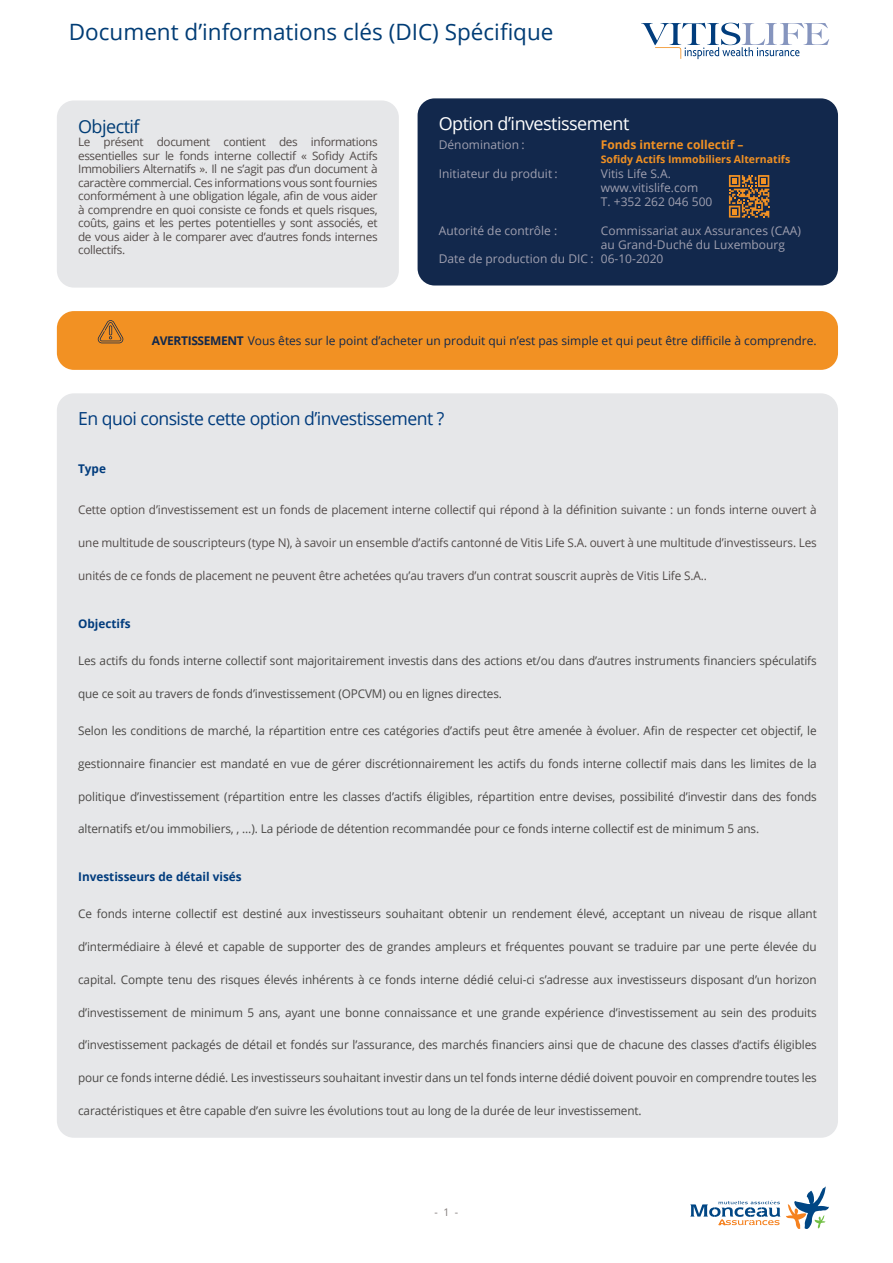
<style>
.page{position:relative;width:893px;height:1263px;background:#fff}
.page>*{position:absolute;margin:0;border:0;box-sizing:border-box;transform-origin:0 0}
.t1{font:22.5px "Open Sans";color:#003c75}
.t2{font:18px "Open Sans";letter-spacing:-.03em;color:#013c7d}
.t3{font:18px "Open Sans";letter-spacing:-.03em;color:#fff}
.t4{font:18px "Open Sans";letter-spacing:-.03em;color:#003c75}
.t5{font:12px "Open Sans";letter-spacing:-.01em;color:#4a4846}
.t6{font:12px "Open Sans";letter-spacing:-.01em;color:#534c4a}
.t7{font:12px/14.2px "Open Sans";color:#a0a0b0}
.t8{font:12px "Open Sans";color:#12284c}
.t9{font:700 12px "Open Sans";color:#013c7d}
.t10{font:700 12px "Open Sans";color:#f29123}
.t11{font:11.7px/13.5px "Open Sans";letter-spacing:-.03em;color:#534c4a;text-align:justify}
.t12{font:700 10.5px "Open Sans";color:#f29123}
.t13{font:10.5px "Open Sans";color:#837c7b}
.s1{font-weight:700}
</style>
<div class="page">
<svg style="left:786px;top:1186px;width:43px;height:43px"></svg>
<svg style="left:690px;top:1200px;width:90px;height:25px"></svg>
<div style="left:57px;top:100px;width:342px;height:188px;background:#e6e7e9;border-radius:17px"></div>
<div style="left:57px;top:393px;width:781px;height:745px;background:#e6e7e9;border-radius:17px"></div>
<div style="left:418px;top:98px;width:420px;height:187px;background:#12284c;border-radius:17px"></div>
<div style="left:57px;top:311px;width:781px;height:59px;background:#f29123;border-radius:17px"></div>
<svg style="left:98px;top:320px;width:25px;height:23px"></svg>
<svg style="left:729px;top:175px;width:40px;height:43px"></svg>
<svg style="left:641px;top:23px;width:188px;height:36px"></svg>
<p class="t1" style="left:69px;top:16px;width:486px">Document d’informations clés (DIC) Spécifique</p>
<p class="t4" style="left:78px;top:114px;width:63px">Objectif</p>
<p class="t11" style="left:78px;top:135px;width:301px">Le présent document contient des informations essentielles sur le fonds interne collectif « Sofidy Actifs Immobiliers Alternatifs ». Il ne s’agit pas d’un document à caractère commercial. Ces informations vous sont fournies conformément à une obligation légale, afin de vous aider à comprendre en quoi consiste ce fonds et quels risques, coûts, gains et les pertes potentielles y sont associés, et de vous aider à le comparer avec d’autres fonds internes collectifs.</p>
<p class="t3" style="left:439px;top:112px;width:192px">Option d’investissement</p>
<p class="t7" style="left:439px;top:137px;width:87px">Dénomination :</p>
<p class="t10" style="left:601px;top:136px;width:144px">Fonds interne collectif –</p>
<p class="t12" style="left:601px;top:152px;width:191px">Sofidy Actifs Immobiliers Alternatifs</p>
<p class="t7" style="left:439px;top:166px;width:120px">Initiateur du produit :</p>
<p class="t7" style="left:601px;top:166px;width:113px">Vitis Life S.A. www.vitislife.com<br>T. +352 262 046 500</p>
<p class="t7" style="left:439px;top:223px;width:120px">Autorité de contrôle :</p>
<p class="t7" style="left:601px;top:223px;width:202px">Commissariat aux Assurances (CAA) au Grand-Duché du Luxembourg</p>
<p class="t7" style="left:439px;top:251px;width:226px">Date de production du DIC : 06-10-2020</p>
<p class="t8" style="left:152px;top:332px;width:666px"><span class="s1">AVERTISSEMENT</span> Vous êtes sur le point d’acheter un produit qui n’est pas simple et qui peut être difficile à comprendre.</p>
<p class="t2" style="left:78px;top:406px;width:368px">En quoi consiste cette option d’investissement ?</p>
<p class="t9" style="left:78px;top:460px;width:29px">Type</p>
<p class="t6" style="left:78px;top:502px;width:740px">Cette option d’investissement est un fonds de placement interne collectif qui répond à la définition suivante : un fonds interne ouvert à</p>
<p class="t6" style="left:78px;top:535px;width:740px">une multitude de souscripteurs (type N), à savoir un ensemble d’actifs cantonné de Vitis Life S.A. ouvert à une multitude d’investisseurs. Les</p>
<p class="t6" style="left:78px;top:568px;width:630px">unités de ce fonds de placement ne peuvent être achetées qu’au travers d’un contrat souscrit auprès de Vitis Life S.A..</p>
<p class="t9" style="left:78px;top:615px;width:54px">Objectifs</p>
<p class="t5" style="left:78px;top:652px;width:740px">Les actifs du fonds interne collectif sont majoritairement investis dans des actions et/ou dans d’autres instruments financiers spéculatifs</p>
<p class="t5" style="left:78px;top:685px;width:425px">que ce soit au travers de fonds d’investissement (OPCVM) ou en lignes directes.</p>
<p class="t5" style="left:78px;top:722px;width:740px">Selon les conditions de marché, la répartition entre ces catégories d’actifs peut être amenée à évoluer. Afin de respecter cet objectif, le</p>
<p class="t5" style="left:78px;top:755px;width:740px">gestionnaire financier est mandaté en vue de gérer discrétionnairement les actifs du fonds interne collectif mais dans les limites de la</p>
<p class="t5" style="left:78px;top:788px;width:740px">politique d’investissement (répartition entre les classes d’actifs éligibles, répartition entre devises, possibilité d’investir dans des fonds</p>
<p class="t5" style="left:78px;top:821px;width:683px">alternatifs et/ou immobiliers, , …). La période de détention recommandée pour ce fonds interne collectif est de minimum 5 ans.</p>
<p class="t9" style="left:78px;top:868px;width:165px">Investisseurs de détail visés</p>
<p class="t5" style="left:78px;top:905px;width:740px">Ce fonds interne collectif est destiné aux investisseurs souhaitant obtenir un rendement élevé, acceptant un niveau de risque allant</p>
<p class="t5" style="left:78px;top:938px;width:740px">d’intermédiaire à élevé et capable de supporter des de grandes ampleurs et fréquentes pouvant se traduire par une perte élevée du</p>
<p class="t5" style="left:78px;top:971px;width:740px">capital. Compte tenu des risques élevés inhérents à ce fonds interne dédié celui-ci s’adresse aux investisseurs disposant d’un horizon</p>
<p class="t5" style="left:78px;top:1004px;width:740px">d’investissement de minimum 5 ans, ayant une bonne connaissance et une grande expérience d’investissement au sein des produits</p>
<p class="t5" style="left:78px;top:1037px;width:740px">d’investissement packagés de détail et fondés sur l’assurance, des marchés financiers ainsi que de chacune des classes d’actifs éligibles</p>
<p class="t5" style="left:78px;top:1070px;width:740px">pour ce fonds interne dédié. Les investisseurs souhaitant investir dans un tel fonds interne dédié doivent pouvoir en comprendre toutes les</p>
<p class="t5" style="left:78px;top:1103px;width:565px">caractéristiques et être capable d’en suivre les évolutions tout au long de la durée de leur investissement.</p>
<p class="t13" style="left:435px;top:1205px;width:25px">- 1 -</p>
</div>
